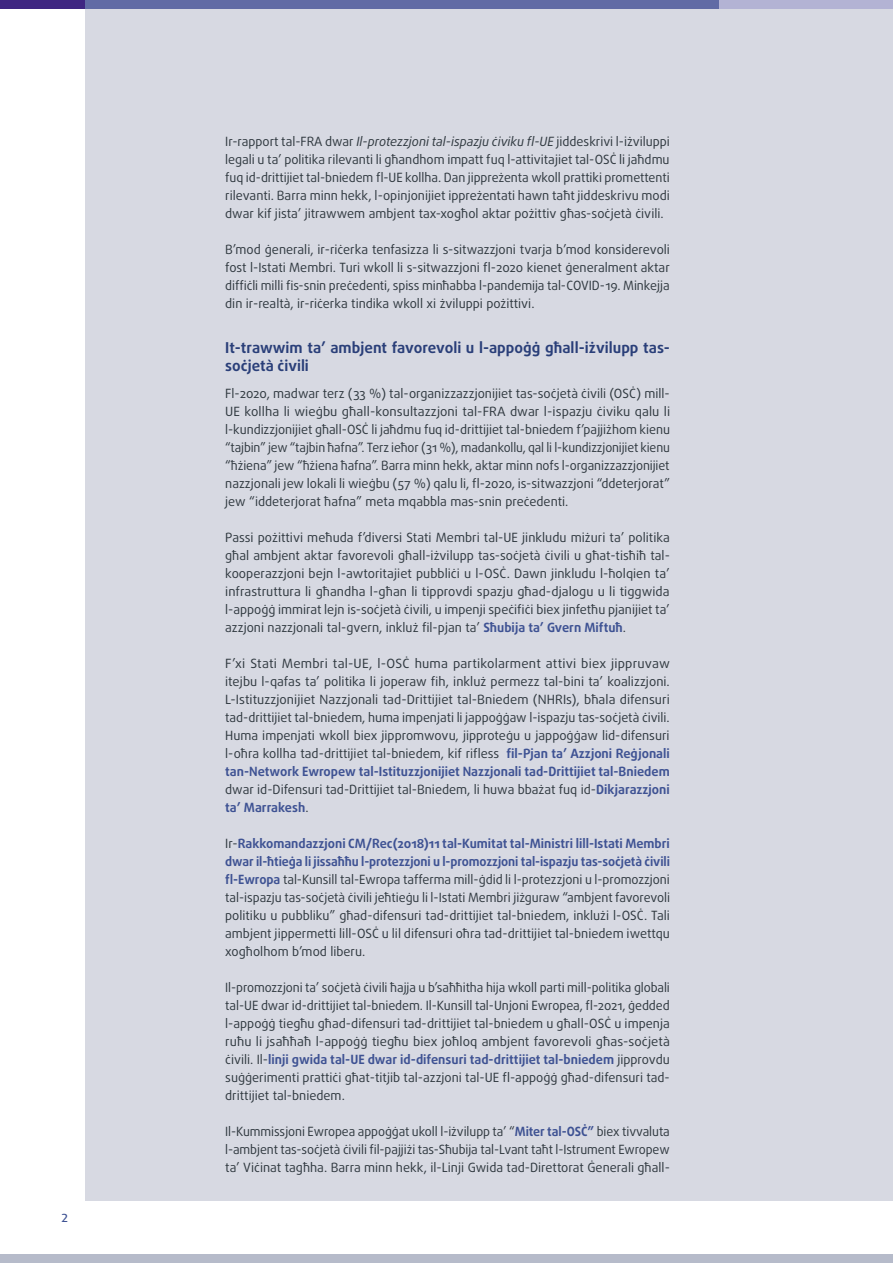
<style>
.page{position:relative;width:893px;height:1263px;background:#fff}
.page>*{position:absolute;margin:0;border:0;box-sizing:border-box;transform-origin:0 0}
.key_findings_subtitl{font:700 15px/18px "Daxline Pro";color:#2a3f79}
.body_text{font:12.75px/18px "Daxline Pro";color:#2f383f;text-align:justify}
.t1{font:500 11.25px "Daxline Pro";color:#3e5293}
.s1{font-style:italic}
.s2{font-weight:700;color:#3e5293}
</style>
<div class="page">
<div style="left:0;top:1254px;width:893px;height:9px;background:#b6bbca"></div>
<div style="left:393px;top:0;width:500px;height:10px;background:#b3b3d4"></div>
<div style="left:85px;top:0;width:634px;height:10px;background:#616ba5"></div>
<div style="left:0;top:0;width:85px;height:9px;background:#3f2682"></div>
<div style="left:85px;top:9px;width:808px;height:1192px;background:#d7d9e2"></div>
<p class="t1" style="left:62px;top:1210px;width:8px">2</p>
<p class="body_text" style="left:225px;top:132px;width:446px">Ir-rapport tal-FRA dwar <span class="s1">Il-protezzjoni tal-ispazju ċiviku fl-UE</span> jiddeskrivi l-iżviluppi legali u ta’ politika rilevanti li għandhom impatt fuq l-attivitajiet tal-OSĊ li jaħdmu fuq id-drittijiet tal-bniedem fl-UE kollha. Dan jippreżenta wkoll prattiki promettenti rilevanti. Barra minn hekk, l-opinjonijiet ippreżentati hawn taħt jiddeskrivu modi dwar kif jista’ jitrawwem ambjent tax-xogħol aktar pożittiv għas-soċjetà ċivili.</p>
<p class="body_text" style="left:225px;top:240px;width:446px">B’mod ġenerali, ir-riċerka tenfasizza li s-sitwazzjoni tvarja b’mod konsiderevoli fost l-Istati Membri. Turi wkoll li s-sitwazzjoni fl-2020 kienet ġeneralment aktar diffiċli milli fis-snin preċedenti, spiss minħabba l-pandemija tal-COVID-19. Minkejja din ir-realtà, ir-riċerka tindika wkoll xi żviluppi pożittivi.</p>
<h2 class="key_findings_subtitl" style="left:225px;top:338px;width:446px">It-trawwim ta’ ambjent favorevoli u l-appoġġ għall-iżvilupp tas&shy;soċjetà ċivili</h2>
<p class="body_text" style="left:225px;top:384px;width:446px">Fl-2020, madwar terz (33 %) tal-organizzazzjonijiet tas-soċjetà ċivili (OSĊ) mill-UE kollha li wieġbu għall-konsultazzjoni tal-FRA dwar l-ispazju ċiviku qalu li l-kundizzjonijiet għall-OSĊ li jaħdmu fuq id-drittijiet tal-bniedem f’pajjiżhom kienu “tajbin” jew “tajbin ħafna”. Terz ieħor (31 %), madankollu, qal li l-kundizzjonijiet kienu “ħżiena” jew “ħżiena ħafna”. Barra minn hekk, aktar minn nofs l-organizzazzjonijiet nazzjonali jew lokali li wieġbu (57 %) qalu li, fl-2020, is-sitwazzjoni “ddeterjorat” jew “iddeterjorat ħafna” meta mqabbla mas-snin preċedenti.</p>
<p class="body_text" style="left:225px;top:528px;width:446px">Passi pożittivi meħuda f’diversi Stati Membri tal-UE jinkludu miżuri ta’ politika għal ambjent aktar favorevoli għall-iżvilupp tas-soċjetà ċivili u għat-tisħiħ tal&shy;kooperazzjoni bejn l-awtoritajiet pubbliċi u l-OSĊ. Dawn jinkludu l-ħolqien ta’ infrastruttura li għandha l-għan li tipprovdi spazju għad-djalogu u li tiggwida l-appoġġ immirat lejn is-soċjetà ċivili, u impenji speċifiċi biex jinfetħu pjanijiet ta’ azzjoni nazzjonali tal-gvern, inkluż fil-pjan ta’ <span class="s2">Sħubija ta’ Gvern Miftuħ</span>.</p>
<p class="body_text" style="left:225px;top:654px;width:446px">F’xi Stati Membri tal-UE, l-OSĊ huma partikolarment attivi biex jippruvaw itejbu l-qafas ta’ politika li joperaw fih, inkluż permezz tal-bini ta’ koalizzjoni.<br>L-Istituzzjonijiet Nazzjonali tad-Drittijiet tal-Bniedem (NHRIs), bħala difensuri tad-drittijiet tal-bniedem, huma impenjati li jappoġġaw l-ispazju tas-soċjetà ċivili.<br>Huma impenjati wkoll biex jippromwovu, jipproteġu u jappoġġaw lid-difensuri l-oħra kollha tad-drittijiet tal-bniedem, kif rifless <span class="s2">fil-Pjan ta’ Azzjoni Reġjonali tan-Network Ewropew tal-Istituzzjonijiet Nazzjonali tad-Drittijiet tal-Bniedem </span>dwar id-Difensuri tad-Drittijiet tal-Bniedem, li huwa bbażat fuq id-<span class="s2">Dikjarazzjoni ta’ Marrakesh</span>.</p>
<p class="body_text" style="left:225px;top:834px;width:446px">Ir-<span class="s2">Rakkomandazzjoni CM/Rec(2018)11 tal-Kumitat tal-Ministri lill-Istati Membri dwar il-ħtieġa li jissaħħu l-protezzjoni u l-promozzjoni tal-ispazju tas-soċjetà ċivili fl-Ewropa</span> tal-Kunsill tal-Ewropa tafferma mill-ġdid li l-protezzjoni u l-promozzjoni tal-ispazju tas-soċjetà ċivili jeħtieġu li l-Istati Membri jiżguraw “ambjent favorevoli politiku u pubbliku” għad-difensuri tad-drittijiet tal-bniedem, inklużi l-OSĊ. Tali ambjent jippermetti lill-OSĊ u lil difensuri oħra tad-drittijiet tal-bniedem iwettqu xogħolhom b’mod liberu.</p>
<p class="body_text" style="left:225px;top:978px;width:446px">Il-promozzjoni ta’ soċjetà ċivili ħajja u b’saħħitha hija wkoll parti mill-politika globali tal-UE dwar id-drittijiet tal-bniedem. Il-Kunsill tal-Unjoni Ewropea, fl-2021, ġedded l-appoġġ tiegħu għad-difensuri tad-drittijiet tal-bniedem u għall-OSĊ u impenja ruħu li jsaħħaħ l-appoġġ tiegħu biex joħloq ambjent favorevoli għas-soċjetà ċivili. Il-<span class="s2">linji gwida tal-UE dwar id-difensuri tad-drittijiet tal-bniedem</span> jipprovdu suġġerimenti prattiċi għat-titjib tal-azzjoni tal-UE fl-appoġġ għad-difensuri tad&shy;drittijiet tal-bniedem.</p>
<p class="body_text" style="left:225px;top:1122px;width:446px">Il-Kummissjoni Ewropea appoġġat ukoll l-iżvilupp ta’ “<span class="s2">Miter tal-OSĊ”</span> biex tivvaluta l-ambjent tas-soċjetà ċivili fil-pajjiżi tas-Sħubija tal-Lvant taħt l-Istrument Ewropew ta’ Viċinat tagħha. Barra minn hekk, il-Linji Gwida tad-Direttorat Ġenerali għall-</p>
</div>
